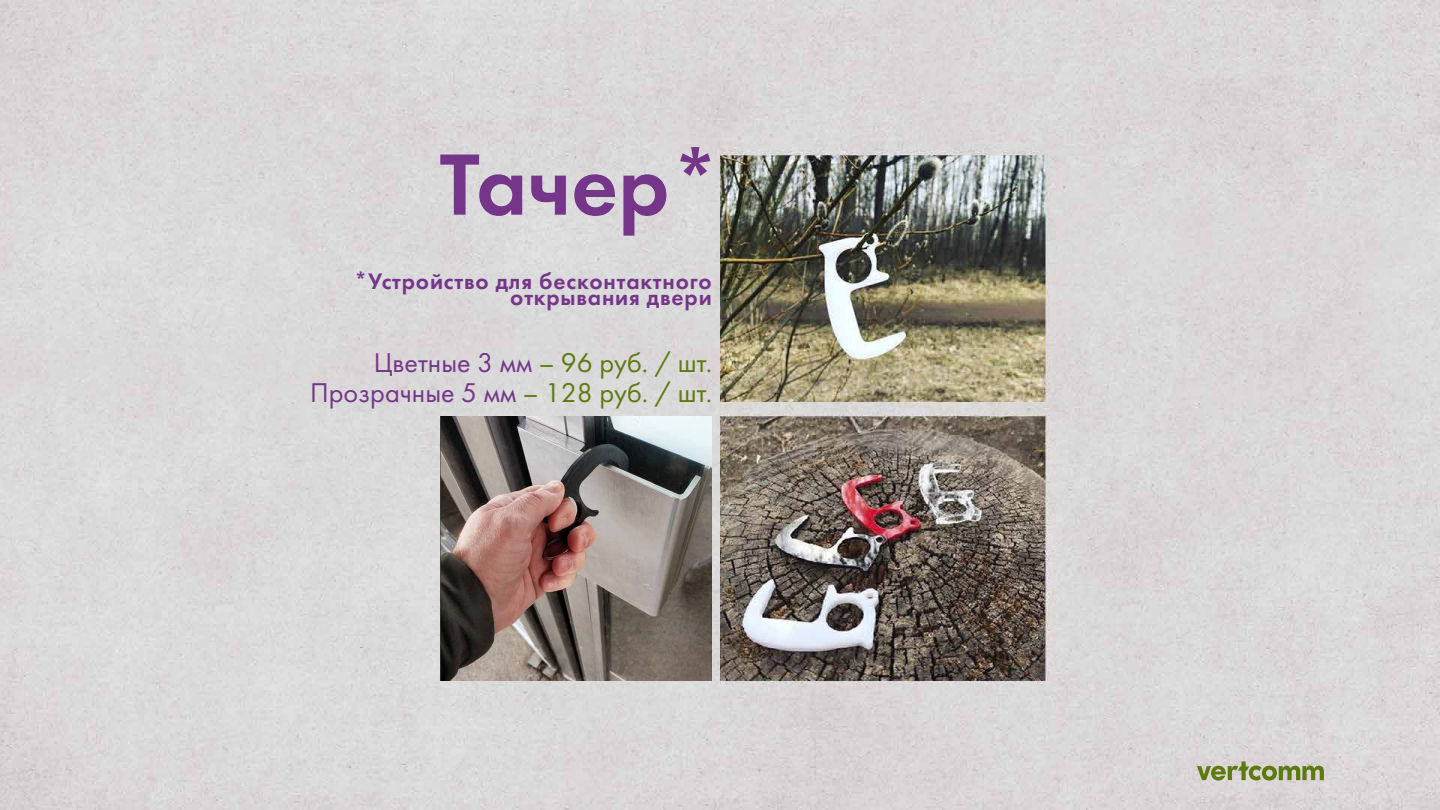
<style>
.page{position:relative;width:1440px;height:810px;background:#fff}
.page>*{position:absolute;margin:0;border:0;box-sizing:border-box;transform-origin:0 0}
.t1{font:90.22px "Futura Demi C";color:#753589}
.t2{font:28.2px/29.9px "Futura Book C";color:#753589;text-align:right}
.t3{font:23.33px/16.4px "Futura Demi C";letter-spacing:.035em;color:#753589;text-align:right}
.s1{color:#5c7a0d}
</style>
<div class="page">
<img style="left:0;top:0;width:1440px;height:810px">
<svg style="left:1197px;top:761px;width:127px;height:20px;background:#a4ae80"></svg>
<img style="left:440px;top:416px;width:271px;height:265px">
<h1 class="t1" style="left:440px;top:132px;width:283px">Тачер*</h1>
<p class="t3" style="left:354px;top:273px;width:359px">*Устройство для бесконтактного открывания двери</p>
<p class="t2" style="left:310px;top:348px;width:404px">Цветные 3 мм <span class="s1">– 96 руб. / шт.<br></span>Прозрачные 5 мм <span class="s1">– 128 руб. / шт.</span></p>
</div>
